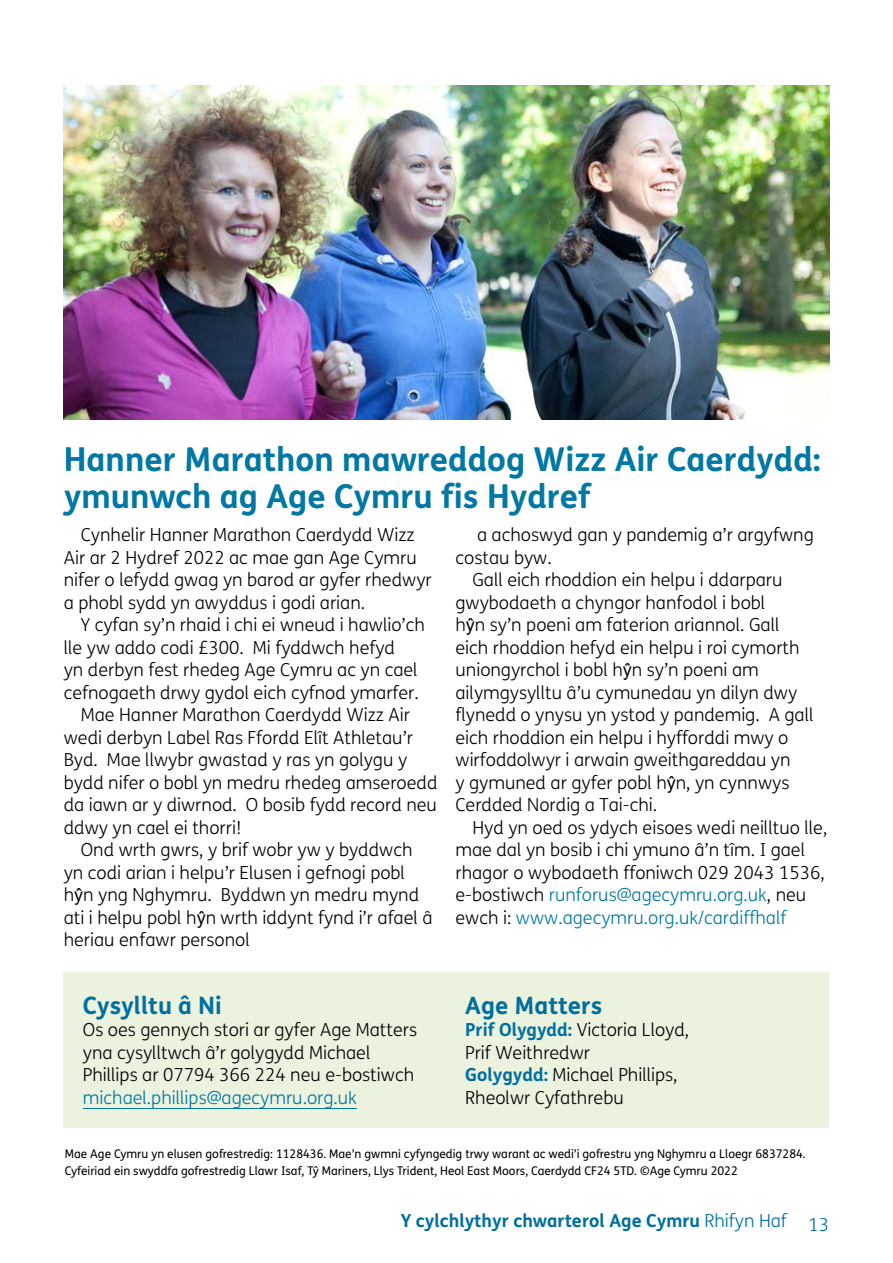
<style>
.page{position:relative;width:893px;height:1263px;background:#fff}
.page>*{position:absolute;margin:0;border:0;box-sizing:border-box;transform-origin:0 0}
.t1{font:700 33px/37.5px "FS Me";color:#0078a3}
.t2{font:700 24px "FS Me";color:#006f9e}
.t3{font:300 18px/22.5px "FS Me";color:#000}
.t4{font:300 18px "FS Me";color:#0078a3}
.t5{font:700 18px "FS Me";color:#006f9e}
.t6{font:12px/16.5px "FS Me";color:#000}
.s1{font-family:"Arial";font-weight:400}
.s2{color:#000}
.s3{font-weight:700;color:#006f9e}
.s4{font-weight:300}
</style>
<div class="page">
<img style="left:64px;top:85px;width:765px;height:335px">
<div style="left:64px;top:972px;width:765px;height:156px;background:#ebf2de"></div>
<hr style="left:83px;top:1108px;width:274px;height:1px;background:#0078a3">
<h1 class="t1" style="left:64px;top:440px;width:758px">Hanner Marathon mawreddog Wizz Air Caerdydd: ymunwch ag Age Cymru fis Hydref</h1>
<p class="t3" style="left:64px;top:524px;width:369px;text-indent:17px">Cynhelir Hanner Marathon Caerdydd Wizz Air ar 2 Hydref 2022 ac mae gan Age Cymru nifer o lefydd gwag yn barod ar gyfer rhedwyr a phobl sydd yn awyddus i godi arian.</p>
<p class="t3" style="left:81px;top:614px;width:346px">Y cyfan sy’n rhaid i chi ei wneud i hawlio’ch</p>
<p class="t3" style="left:64px;top:637px;width:333px">lle yw addo codi £300. Mi fyddwch hefyd</p>
<p class="t3" style="left:64px;top:659px;width:355px">yn derbyn fest rhedeg Age Cymru ac yn cael</p>
<p class="t3" style="left:64px;top:682px;width:357px">cefnogaeth drwy gydol eich cyfnod ymarfer.</p>
<p class="t3" style="left:81px;top:704px;width:331px">Mae Hanner Marathon Caerdydd Wizz Air</p>
<p class="t3" style="left:64px;top:727px;width:351px">wedi derbyn Label Ras Ffordd Elît Athletau’r</p>
<p class="t3" style="left:64px;top:749px;width:345px">Byd. Mae llwybr gwastad y ras yn golygu y</p>
<p class="t3" style="left:64px;top:772px;width:375px">bydd nifer o bobl yn medru rhedeg amseroedd</p>
<p class="t3" style="left:64px;top:794px;width:375px">da iawn ar y diwrnod. O bosib fydd record neu</p>
<p class="t3" style="left:64px;top:817px;width:179px">ddwy yn cael ei thorri!</p>
<p class="t3" style="left:81px;top:839px;width:333px">Ond wrth gwrs, y brif wobr yw y byddwch</p>
<p class="t3" style="left:64px;top:862px;width:343px">yn codi arian i helpu’r Elusen i gefnogi pobl</p>
<p class="t3" style="left:64px;top:884px;width:357px">h<span class="s1">ŷ</span>n yng Nghymru. Byddwn yn medru mynd</p>
<p class="t3" style="left:64px;top:907px;width:370px">ati i helpu pobl h<span class="s1">ŷ</span>n wrth iddynt fynd i’r afael â</p>
<p class="t3" style="left:64px;top:929px;width:188px">heriau enfawr personol</p>
<p class="t3" style="left:477px;top:524px;width:338px">a achoswyd gan y pandemig a’r argyfwng</p>
<p class="t3" style="left:455px;top:547px;width:98px">costau byw.</p>
<p class="t3" style="left:472px;top:569px;width:312px">Gall eich rhoddion ein helpu i ddarparu</p>
<p class="t3" style="left:455px;top:592px;width:311px">gwybodaeth a chyngor hanfodol i bobl</p>
<p class="t3" style="left:455px;top:614px;width:325px">h<span class="s1">ŷ</span>n sy’n poeni am faterion ariannol. Gall</p>
<p class="t3" style="left:455px;top:637px;width:346px">eich rhoddion hefyd ein helpu i roi cymorth</p>
<p class="t3" style="left:455px;top:659px;width:305px">uniongyrchol i bobl h<span class="s1">ŷ</span>n sy’n poeni am</p>
<p class="t3" style="left:455px;top:682px;width:343px">ailymgysylltu â’u cymunedau yn dilyn dwy</p>
<p class="t3" style="left:455px;top:704px;width:360px">flynedd o ynysu yn ystod y pandemig. A gall</p>
<p class="t3" style="left:455px;top:727px;width:334px">eich rhoddion ein helpu i hyfforddi mwy o</p>
<p class="t3" style="left:455px;top:749px;width:337px">wirfoddolwyr i arwain gweithgareddau yn</p>
<p class="t3" style="left:455px;top:772px;width:335px">y gymuned ar gyfer pobl h<span class="s1">ŷ</span>n, yn cynnwys</p>
<p class="t3" style="left:455px;top:794px;width:203px">Cerdded Nordig a Tai-chi.</p>
<p class="t3" style="left:472px;top:817px;width:356px">Hyd yn oed os ydych eisoes wedi neilltuo lle,</p>
<p class="t3" style="left:455px;top:839px;width:351px">mae dal yn bosib i chi ymuno â’n tîm. I gael</p>
<p class="t3" style="left:455px;top:862px;width:371px">rhagor o wybodaeth ffoniwch 029 2043 1536,</p>
<p class="t4" style="left:455px;top:885px;width:352px"><span class="s2">e-bostiwch</span> runforus@agecymru.org.uk<span class="s2">, neu</span></p>
<p class="t4" style="left:455px;top:907px;width:332px"><span class="s2">ewch i:</span> www.agecymru.org.uk/cardiffhalf</p>
<h2 class="t2" style="left:83px;top:990px;width:140px">Cysylltu â Ni</h2>
<p class="t3" style="left:83px;top:1019px;width:336px">Os oes gennych stori ar gyfer Age Matters yna cysylltwch â’r golygydd Michael<br>Phillips ar 07794 366 224 neu e-bostiwch</p>
<p class="t4" style="left:83px;top:1087px;width:275px">michael.phillips@agecymru.org.uk</p>
<h2 class="t2" style="left:465px;top:990px;width:138px">Age Matters</h2>
<p class="t3" style="left:465px;top:1019px;width:225px"><span class="s3">Prif Olygydd:</span> Victoria Lloyd,<br>Prif Weithredwr<br><span class="s3">Golygydd:</span> Michael Phillips,<br>Rheolwr Cyfathrebu</p>
<p class="t6" style="left:65px;top:1145px;width:742px">Mae Age Cymru yn elusen gofrestredig: 1128436. Mae’n gwmni cyfyngedig trwy warant ac wedi’i gofrestru yng Nghymru a Lloegr 6837284.<br>Cyfeiriad ein swyddfa gofrestredig Llawr Isaf, Tŷ Mariners, Llys Trident, Heol East Moors, Caerdydd CF24 5TD. ©Age Cymru 2022</p>
<p class="t5" style="left:401px;top:1209px;width:430px">Y cylchlythyr chwarterol Age Cymru <span class="s4">Rhifyn Haf 13</span></p>
</div>
